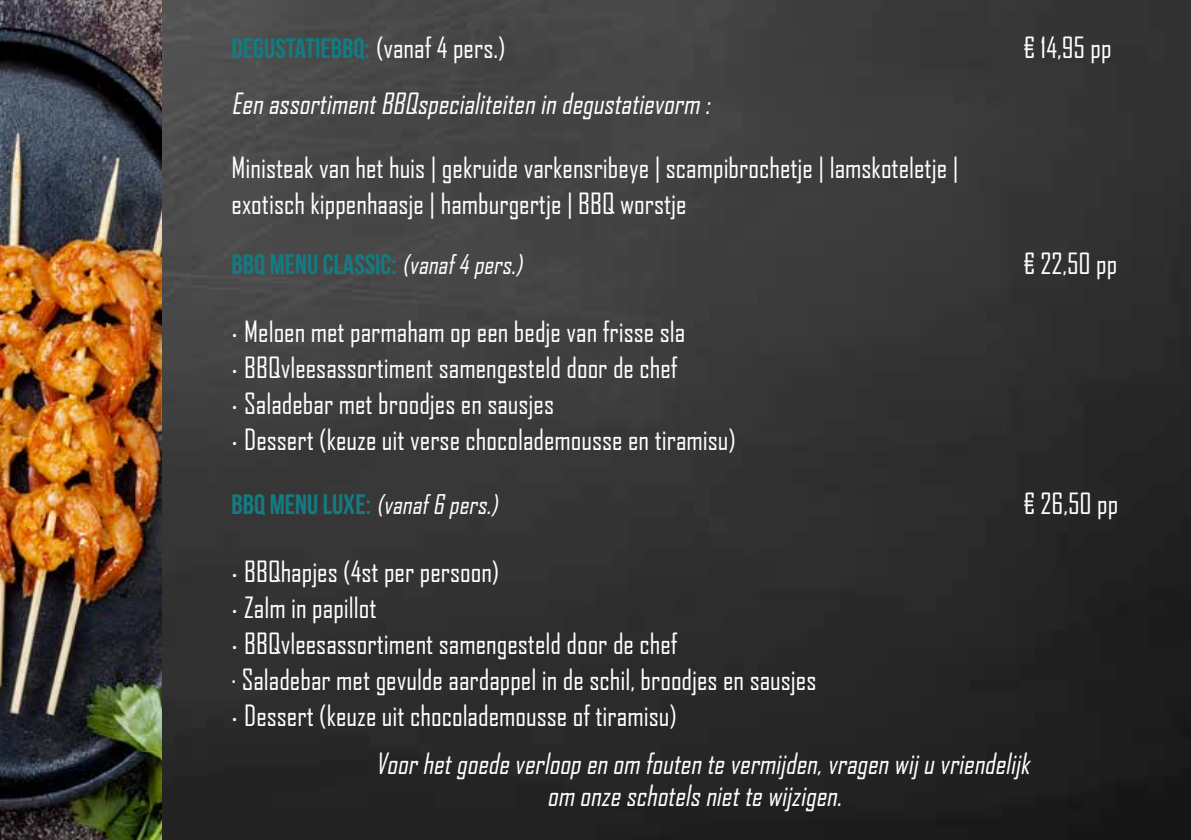
<style>
.page{position:relative;width:1191px;height:840px;background:#fff}
.page>*{position:absolute;margin:0;border:0;box-sizing:border-box;transform-origin:0 0}
.t1{font:28px/36px "Agency FB";color:#fff}
.t2{font:italic 28px/32px "Agency FB";color:#fff;text-align:center}
.t3{font:28px "Bebas Neue";color:#137c82}
.t4{font:italic 26px "Agency FB";color:#fff}
.s1{font-family:"Agency FB";color:#fff}
.s2{font-family:"Agency FB";font-style:italic;font-size:26px;color:#fff}
.s3{font-family:"Minion Pro"}
.s4{font-family:"Bebas Neue";font-style:normal;font-size:28px;color:#137c82}
</style>
<div class="page">
<img style="left:161px;top:0;width:1030px;height:839px">
<img style="left:0;top:0;width:161px;height:839px">
<p class="t3" style="left:231px;top:32px;width:275px">DEGUSTATIEBBQ: <span class="s1">(vanaf 4 pers.)</span></p>
<p class="t1" style="left:1023px;top:29px;width:89px">€ 14,95 pp</p>
<p class="t2" style="left:231px;top:87px;width:485px">EenassortimentBBQspecialiteitenindegustatievorm :</p>
<p class="t1" style="left:231px;top:149px;width:728px">Ministeak van het huis | gekruide varkensribeye | scampibrochetje | lamskoteletje | exotisch kippenhaasje | hamburgertje | BBQ worstje</p>
<p class="t3" style="left:231px;top:248px;width:298px">BBQ MENU CLASSIC: <span class="s2">(vanaf4pers.)</span></p>
<p class="t1" style="left:1023px;top:245px;width:95px">€ 22,50 pp</p>
<p class="t1" style="left:231px;top:313px;width:506px"><span class="s3">∙</span> Meloen met parmaham op een bedje van frisse sla<br><span class="s3">∙</span> BBQvleesassortiment samengesteld door de chef<br><span class="s3">∙</span> Saladebar met broodjes en sausjes<br><span class="s3">∙</span> Dessert (keuze uit verse chocolademousse en tiramisu)</p>
<p class="t4" style="left:231px;top:488px;width:273px"><span class="s4">BBQ MENU LUXE:</span> (vanaf6 pers.)</p>
<p class="t1" style="left:1023px;top:485px;width:96px">€ 26,50 pp</p>
<p class="t1" style="left:231px;top:553px;width:586px"><span class="s3">∙</span> BBQhapjes (4st per persoon)<br><span class="s3">∙</span> Zalm in papillot<br><span class="s3">∙</span> BBQvleesassortiment samengesteld door de chef<br>∙ Saladebar met gevulde aardappel in de schil, broodjes en sausjes <span class="s3">∙</span> Dessert (keuze uit chocolademousse of tiramisu)</p>
<p class="t2" style="left:375px;top:747px;width:661px">Voorhetgoedeverloopenom foutentevermijden,vragenwij uvriendelijk om onzeschotelsniettewijzigen.</p>
</div>
